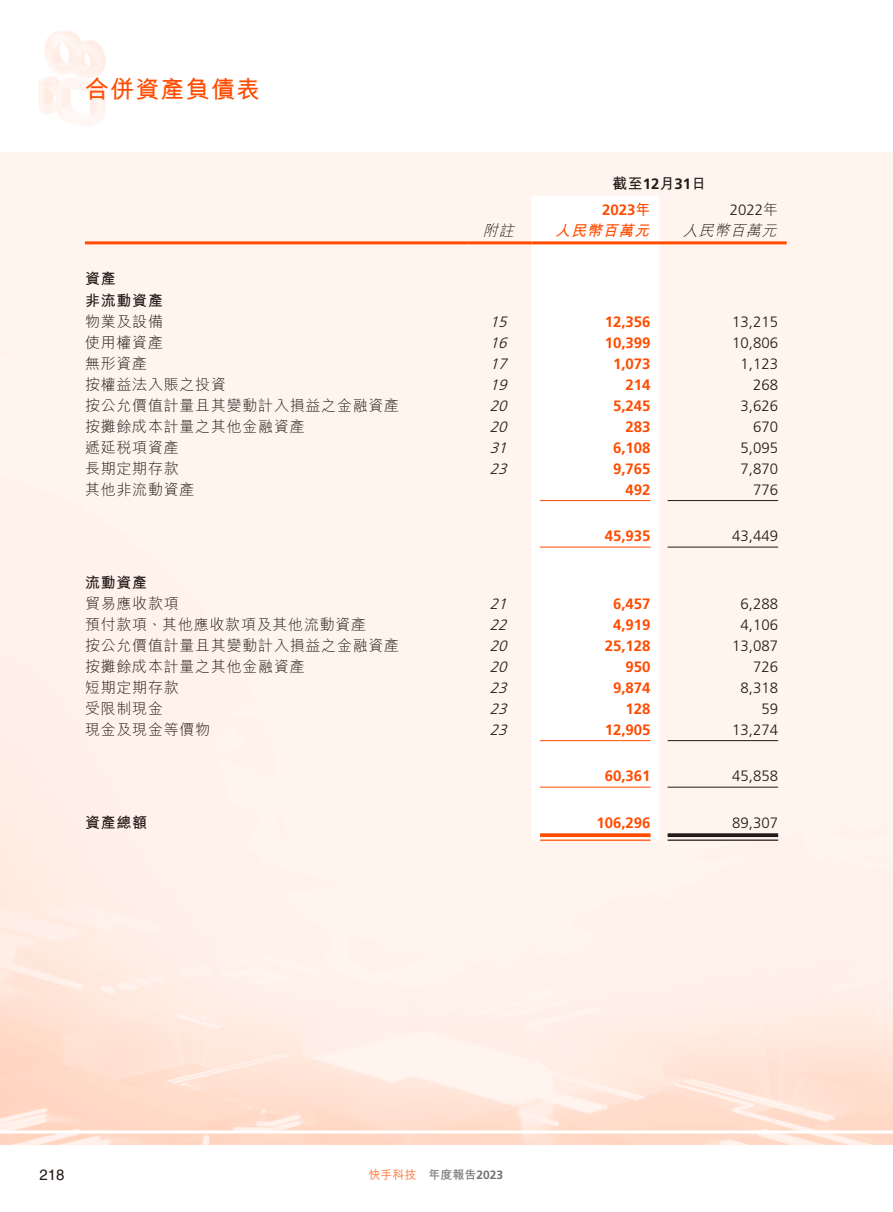
<style>
.page{position:relative;width:893px;height:1212px;background:#fff}
.page>*{position:absolute;margin:0;border:0;box-sizing:border-box;transform-origin:0 0}
.t1{font:700 24px "M Hei HK";letter-spacing:.05em;color:#ff4c00}
.t2{font:300 15px "M Hei HK";letter-spacing:.05em;color:#231916}
.t3{font:700 15px "Frutiger LT Std";color:#ff4c00}
.t4{font:300 15px "Frutiger LT Std";color:#231916}
.t5{font:italic 300 15px "Frutiger LT Std";color:#231916}
.t6{font:700 15px/21px "M Hei HK";letter-spacing:.05em;color:#231916}
.t7{font:italic 300 15px "M Hei HK";color:#231916}
.t8{font:italic 700 15px "M Hei HK";color:#ff4c00}
.t9{font:15px "Helvetica LT Std";color:#231916}
.t10{font:700 12px "M Hei HK";color:#ff8956}
.s1{font-family:"Frutiger LT Std"}
.s2{font-family:"M Hei HK"}
.s3{color:#727272}
.s4{font-family:"Frutiger LT Std";color:#727272}
</style>
<div class="page">
<svg style="left:531px;top:196px;width:128px;height:645px"></svg>
<hr style="left:85px;top:241px;width:383px;height:3px;background:#ff4c00">
<hr style="left:468px;top:241px;width:63px;height:3px;background:#ff4c00">
<hr style="left:531px;top:241px;width:128px;height:3px;background:#ff4c00">
<hr style="left:659px;top:241px;width:128px;height:3px;background:#ff4c00">
<hr style="left:540px;top:500px;width:111px;height:1px;background:#ff4c00">
<hr style="left:668px;top:500px;width:110px;height:1px;background:#231916">
<hr style="left:540px;top:547px;width:111px;height:1px;background:#ff4c00">
<hr style="left:668px;top:547px;width:110px;height:1px;background:#231916">
<hr style="left:540px;top:740px;width:111px;height:1px;background:#ff4c00">
<hr style="left:668px;top:740px;width:110px;height:1px;background:#231916">
<hr style="left:540px;top:787px;width:111px;height:1px;background:#ff4c00">
<hr style="left:668px;top:787px;width:110px;height:1px;background:#231916">
<svg style="left:540px;top:833px;width:111px;height:4px"></svg>
<hr style="left:540px;top:839px;width:111px;height:2px;background:#ff4c00">
<svg style="left:668px;top:833px;width:110px;height:4px"></svg>
<hr style="left:668px;top:839px;width:110px;height:2px;background:#231916">
<h1 class="t1" style="left:85px;top:72px;width:177px">合併資產負債表</h1>
<p class="t6" style="left:612px;top:172px;width:96px">截至<span class="s1">12</span>月<span class="s1">31</span>日</p>
<p class="t3" style="left:602px;top:201px;width:50px">2023<span class="s2">年</span></p>
<p class="t4" style="left:730px;top:201px;width:50px">2022<span class="s2">年</span></p>
<p class="t7" style="left:483px;top:223px;width:36px">附註</p>
<p class="t8" style="left:555px;top:219px;width:100px">人民幣百萬元</p>
<p class="t7" style="left:683px;top:223px;width:99px">人民幣百萬元</p>
<p class="t6" style="left:85px;top:267px;width:79px">資產<br>非流動資產</p>
<p class="t2" style="left:85px;top:313px;width:79px">物業及設備</p>
<p class="t5" style="left:490px;top:313px;width:23px">15</p>
<p class="t3" style="left:605px;top:312px;width:47px">12,356</p>
<p class="t4" style="left:732px;top:313px;width:47px">13,215</p>
<p class="t2" style="left:85px;top:334px;width:79px">使用權資產</p>
<p class="t5" style="left:490px;top:334px;width:23px">16</p>
<p class="t3" style="left:605px;top:333px;width:47px">10,399</p>
<p class="t4" style="left:732px;top:334px;width:47px">10,806</p>
<p class="t2" style="left:85px;top:355px;width:64px">無形資產</p>
<p class="t5" style="left:490px;top:355px;width:23px">17</p>
<p class="t3" style="left:613px;top:354px;width:39px">1,073</p>
<p class="t4" style="left:741px;top:355px;width:39px">1,123</p>
<p class="t2" style="left:85px;top:376px;width:142px">按權益法入賬之投資</p>
<p class="t5" style="left:490px;top:376px;width:23px">19</p>
<p class="t3" style="left:626px;top:375px;width:27px">214</p>
<p class="t4" style="left:753px;top:376px;width:27px">268</p>
<p class="t2" style="left:85px;top:397px;width:316px">按公允價值計量且其變動計入損益之金融資產</p>
<p class="t5" style="left:490px;top:397px;width:23px">20</p>
<p class="t3" style="left:613px;top:396px;width:39px">5,245</p>
<p class="t4" style="left:741px;top:397px;width:39px">3,626</p>
<p class="t2" style="left:85px;top:418px;width:221px">按攤餘成本計量之其他金融資產</p>
<p class="t5" style="left:490px;top:418px;width:23px">20</p>
<p class="t3" style="left:626px;top:417px;width:27px">283</p>
<p class="t4" style="left:753px;top:418px;width:27px">670</p>
<p class="t2" style="left:85px;top:439px;width:95px">遞延稅項資產</p>
<p class="t5" style="left:490px;top:439px;width:23px">31</p>
<p class="t3" style="left:613px;top:438px;width:39px">6,108</p>
<p class="t4" style="left:741px;top:439px;width:39px">5,095</p>
<p class="t2" style="left:85px;top:460px;width:95px">長期定期存款</p>
<p class="t5" style="left:490px;top:460px;width:23px">23</p>
<p class="t3" style="left:613px;top:459px;width:39px">9,765</p>
<p class="t4" style="left:741px;top:460px;width:39px">7,870</p>
<p class="t2" style="left:85px;top:481px;width:111px">其他非流動資產</p>
<p class="t3" style="left:626px;top:480px;width:27px">492</p>
<p class="t4" style="left:753px;top:481px;width:27px">776</p>
<p class="t3" style="left:605px;top:527px;width:47px">45,935</p>
<p class="t4" style="left:732px;top:527px;width:47px">43,449</p>
<p class="t6" style="left:85px;top:570px;width:64px">流動資產</p>
<p class="t2" style="left:85px;top:595px;width:95px">貿易應收款項</p>
<p class="t5" style="left:490px;top:595px;width:23px">21</p>
<p class="t3" style="left:613px;top:594px;width:39px">6,457</p>
<p class="t4" style="left:741px;top:595px;width:39px">6,288</p>
<p class="t2" style="left:85px;top:616px;width:283px">預付款項、其他應收款項及其他流動資產</p>
<p class="t5" style="left:490px;top:616px;width:23px">22</p>
<p class="t3" style="left:613px;top:615px;width:39px">4,919</p>
<p class="t4" style="left:741px;top:616px;width:39px">4,106</p>
<p class="t2" style="left:85px;top:637px;width:316px">按公允價值計量且其變動計入損益之金融資產</p>
<p class="t5" style="left:490px;top:637px;width:23px">20</p>
<p class="t3" style="left:605px;top:636px;width:47px">25,128</p>
<p class="t4" style="left:732px;top:637px;width:47px">13,087</p>
<p class="t2" style="left:85px;top:658px;width:221px">按攤餘成本計量之其他金融資產</p>
<p class="t5" style="left:490px;top:658px;width:23px">20</p>
<p class="t3" style="left:626px;top:657px;width:27px">950</p>
<p class="t4" style="left:753px;top:658px;width:27px">726</p>
<p class="t2" style="left:85px;top:679px;width:95px">短期定期存款</p>
<p class="t5" style="left:490px;top:679px;width:23px">23</p>
<p class="t3" style="left:613px;top:678px;width:39px">9,874</p>
<p class="t4" style="left:741px;top:679px;width:39px">8,318</p>
<p class="t2" style="left:85px;top:700px;width:79px">受限制現金</p>
<p class="t5" style="left:490px;top:700px;width:23px">23</p>
<p class="t3" style="left:626px;top:699px;width:27px">128</p>
<p class="t4" style="left:761px;top:700px;width:18px">59</p>
<p class="t2" style="left:85px;top:721px;width:127px">現金及現金等價物</p>
<p class="t5" style="left:490px;top:721px;width:23px">23</p>
<p class="t3" style="left:605px;top:720px;width:47px">12,905</p>
<p class="t4" style="left:732px;top:721px;width:47px">13,274</p>
<p class="t3" style="left:605px;top:767px;width:47px">60,361</p>
<p class="t4" style="left:732px;top:767px;width:47px">45,858</p>
<p class="t6" style="left:85px;top:810px;width:64px">資產總額</p>
<p class="t3" style="left:596px;top:813px;width:56px">106,296</p>
<p class="t4" style="left:732px;top:814px;width:47px">89,307</p>
<p class="t9" style="left:39px;top:1165px;width:27px">218</p>
<p class="t10" style="left:368px;top:1165px;width:136px">快手科技 <span class="s3">年度報告</span><span class="s4">2023</span></p>
</div>
